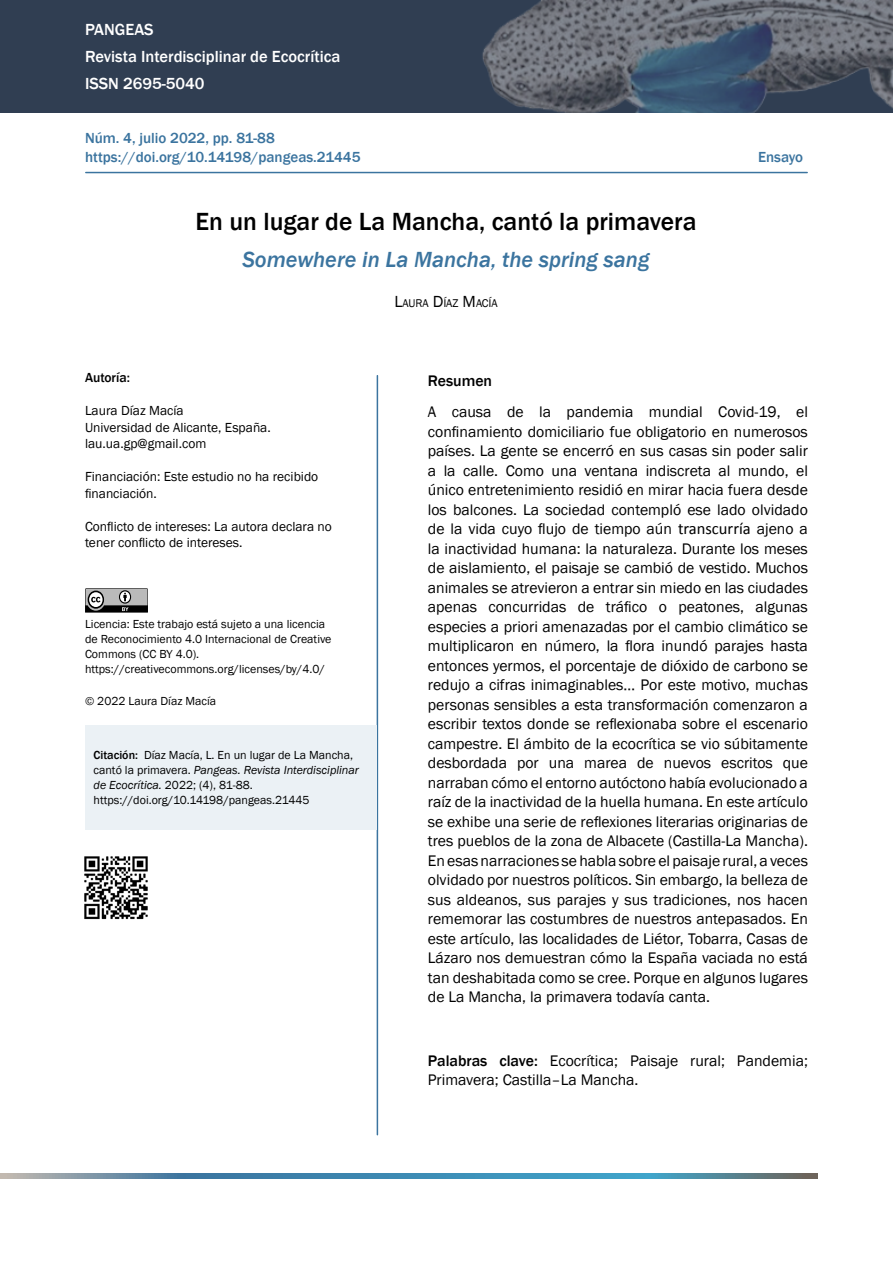
<style>
.page{position:relative;width:893px;height:1263px;background:#fff}
.page>*{position:absolute;margin:0;border:0;box-sizing:border-box;transform-origin:0 0}
.t1{font:500 25.5px "Franklin Gothic";color:#000}
.t2{font:italic 500 22.5px "Franklin Gothic";color:#3b749f}
.t3{font:500 16.5px/27px "Franklin Gothic";color:#fff}
.t4{font:15.75px/19.5px "Franklin Gothic";color:#000;text-align:justify}
.t5{font:500 15.75px "Franklin Gothic";color:#000}
.t6{font:500 15px/19.5px "Franklin Gothic";color:#3b749f}
.t7{font:13.5px/16.5px "Franklin Gothic";color:#000}
.t8{font:500 13.5px "Franklin Gothic";color:#000}
.t9{font:12px/15px "Franklin Gothic";color:#000}
.t10{font:11.55px "Franklin Gothic";color:#000}
.s1{font-size:16.5px}
.s2{font-weight:500}
.s3{font-style:italic}
.s4{font-family:"Calibri";font-size:16.5px}
</style>
<div class="page">
<img style="left:0;top:0;width:893px;height:112px">
<hr style="left:377px;top:376px;width:1px;height:759px;background:#3b749f">
<hr style="left:86px;top:172px;width:721px;height:1px;background:#3b749f">
<div style="left:85px;top:725px;width:292px;height:105px;background:#ebf1f5"></div>
<svg style="left:85px;top:588px;width:63px;height:25px;background:#7e7e7e"></svg>
<img style="left:84px;top:856px;width:64px;height:64px">
<svg style="left:0;top:1173px;width:818px;height:5px;background:#518caa"></svg>
<p class="t3" style="left:85px;top:16px;width:257px">PANGEAS<br>Revista Interdisciplinar de Ecocrítica<br>ISSN 2695-5040</p>
<p class="t6" style="left:85px;top:128px;width:277px">Núm. 4, julio 2022, pp. 81-88 https://doi.org/10.14198/pangeas.21445</p>
<h1 class="t1" style="left:196px;top:206px;width:502px">En un lugar de La Mancha, cantó la primavera</h1>
<h2 class="t2" style="left:243px;top:246px;width:408px">Somewhere in La Mancha, the spring sang</h2>
<p class="t10" style="left:394px;top:296px;width:105px"><span class="s1">L</span>AURA <span class="s1">D</span> ÍAZ <span class="s1">M</span>ACÍA</p>
<p class="t6" style="left:758px;top:147px;width:47px">Ensayo</p>
<p class="t8" style="left:85px;top:370px;width:46px">Autoría:</p>
<p class="t7" style="left:85px;top:403px;width:187px">Laura Díaz Macía<br>Universidad de Alicante, España. lau.ua.gp@gmail.com</p>
<p class="t7" style="left:85px;top:469px;width:235px">Financiación: Este estudio no ha recibido financiación.</p>
<p class="t7" style="left:85px;top:518px;width:248px">Conflicto de intereses: La autora declara no tener conflicto de intereses.</p>
<p class="t9" style="left:85px;top:617px;width:248px">Licencia: Este trabajo está sujeto a una licencia de Reconocimiento 4.0 Internacional de Creative Commons (CC BY 4.0). https://creativecommons.org/licenses/by/4.0/</p>
<p class="t9" style="left:85px;top:694px;width:133px">© 2022 Laura Díaz Macía</p>
<p class="t9" style="left:94px;top:748px;width:267px"><span class="s2">Citación:</span> Díaz Macía, L. En un lugar de La Mancha, cantó la primavera. <span class="s3">Pangeas. Revista Interdisciplinar de Ecocrítica.</span> 2022; (4), 81-88. https://doi.org/10.14198/pangeas.21445</p>
<p class="t5" style="left:428px;top:371px;width:66px">Resumen</p>
<p class="t4" style="left:428px;top:403px;width:382px">A causa de la pandemia mundial Covid-19, el confinamiento domiciliario fue obligatorio en numerosos países. La gente se encerró en sus casas sin poder salir a la calle. Como una ventana indiscreta al mundo, el único entretenimiento residió en mirar hacia fuera desde los balcones. La sociedad contempló ese lado olvidado de la vida cuyo flujo de tiempo aún <span class="s4">transcurría</span> ajeno a la inactividad humana: la naturaleza. Durante los meses de aislamiento, el paisaje se cambió de vestido. Muchos animales se atrevieron a entrar sin miedo en las ciudades apenas concurridas de tráfico o peatones, algunas especies a priori amenazadas por el cambio climático se multiplicaron en número, la flora inundó parajes hasta entonces yermos, el porcentaje de dióxido de carbono se redujo a cifras inimaginables… Por este motivo, muchas personas sensibles a esta transformación comenzaron a escribir textos donde se reflexionaba sobre el escenario campestre. El ámbito de la ecocrítica se vio súbitamente desbordada por una marea de nuevos escritos que narraban cómo el entorno autóctono había evolucionado a raíz de la inactividad de la huella humana. En este artículo se exhibe una serie de reflexiones literarias originarias de tres pueblos de la zona de Albacete (Castilla-La Mancha).<br>En esas narraciones se habla sobre el paisaje rural, a veces olvidado por nuestros políticos. Sin embargo, la belleza de sus aldeanos, sus parajes y sus tradiciones, nos hacen rememorar las costumbres de nuestros antepasados. En este artículo, las localidades de Liétor, Tobarra, Casas de Lázaro nos demuestran cómo la España vaciada no está tan deshabitada como se cree. Porque en algunos lugares de La Mancha, la primavera todavía canta.</p>
<p class="t4" style="left:428px;top:1051px;width:382px"><span class="s2">Palabras clave:</span> Ecocrítica; Paisaje rural; Pandemia;<br>Primavera; Castilla–La Mancha.</p>
</div>
